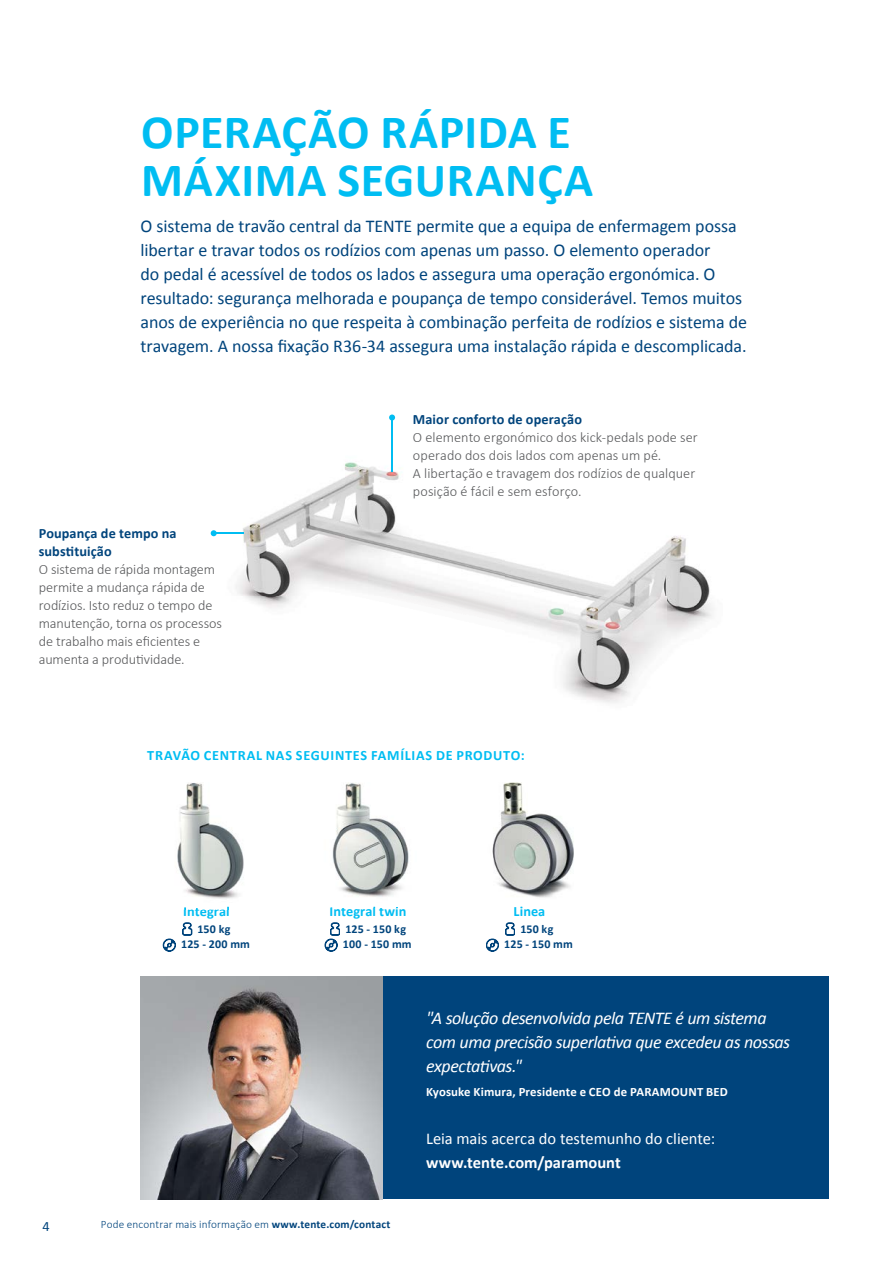
<style>
.page{position:relative;width:893px;height:1263px;background:#fff}
.page>*{position:absolute;margin:0;border:0;box-sizing:border-box;transform-origin:0 0}
.t1{font:700 48px/48px "Calibri";letter-spacing:.01em;color:#00bdf2}
.t2{font:18px/24px "Calibri";letter-spacing:-.005em;color:#00447c}
.t3{font:italic 18px/24px "Calibri";letter-spacing:-.025em;color:#fff}
.t4{font:16.5px "Calibri";letter-spacing:-.005em;color:#fff}
.t5{font:700 16.5px "Calibri";color:#fff}
.t6{font:300 14.25px/18px "Calibri";color:#58595b}
.t7{font:700 14.25px/18px "Calibri";letter-spacing:.005em;color:#00447c}
.t8{font:700 14.25px "Calibri";letter-spacing:.04em;color:#00bdf2}
.t9{font:700 14.25px "Calibri";letter-spacing:.005em;color:#00bdf2}
.t10{font:14.25px "Calibri";color:#00447c}
.t11{font:700 12.75px "Calibri";letter-spacing:.01em;color:#fff}
.t12{font:700 12px/15px "Calibri";letter-spacing:.015em;color:#00447c;text-align:center}
.t13{font:300 11.25px "Calibri";letter-spacing:.01em;color:#00447c}
.s1{font-weight:700}
</style>
<div class="page">
<img style="left:210px;top:462px;width:503px;height:241px">
<div style="left:383px;top:976px;width:446px;height:223px;background:#00447c"></div>
<img style="left:140px;top:976px;width:243px;height:223px">
<svg style="left:182px;top:923px;width:10px;height:12px"></svg>
<svg style="left:163px;top:939px;width:13px;height:12px"></svg>
<svg style="left:325px;top:923px;width:15px;height:28px"></svg>
<svg style="left:505px;top:923px;width:10px;height:12px"></svg>
<svg style="left:486px;top:939px;width:13px;height:12px"></svg>
<img style="left:177px;top:783px;width:67px;height:124px">
<img style="left:184px;top:907px;width:45px;height:3px">
<img style="left:332px;top:782px;width:77px;height:125px">
<img style="left:492px;top:782px;width:82px;height:116px">
<hr style="left:391px;top:417px;width:2px;height:55px;background:#00bdf2">
<svg style="left:389px;top:414px;width:6px;height:6px"></svg>
<hr style="left:214px;top:532px;width:29px;height:2px;background:#00bdf2">
<svg style="left:211px;top:530px;width:6px;height:6px"></svg>
<h1 class="t1" style="left:141px;top:108px;width:454px">OPERAÇÃO RÁPIDA E<br>MÁXIMA SEGURANÇA</h1>
<p class="t2" style="left:141px;top:214px;width:608px">O sistema de travão central da TENTE permite que a equipa de enfermagem possa libertar e travar todos os rodízios com apenas um passo. O elemento operador<br>do pedal é acessível de todos os lados e assegura uma operação ergonómica. O resultado: segurança melhorada e poupança de tempo considerável. Temos muitos anos de experiência no que respeita à combinação perfeita de rodízios e sistema de travagem. A nossa fixação R36-34 assegura uma instalação rápida e descomplicada.</p>
<p class="t7" style="left:39px;top:525px;width:139px">Poupança de tempo na substituição</p>
<p class="t6" style="left:39px;top:560px;width:185px">O sistema de rápida montagem permite a mudança rápida de rodízios. Isto reduz o tempo de manutenção, torna os processos de trabalho mais eficientes e aumenta a produtividade.</p>
<p class="t7" style="left:413px;top:411px;width:171px">Maior conforto de operação</p>
<p class="t6" style="left:413px;top:428px;width:286px">O elemento ergonómico dos kick-pedals pode ser operado dos dois lados com apenas um pé.<br>A libertação e travagem dos rodízios de qualquer posição é fácil e sem esforço.</p>
<p class="t8" style="left:147px;top:746px;width:379px">TRAVÃO CENTRAL NAS SEGUINTES FAMÍLIAS DE PRODUTO:</p>
<p class="t9" style="left:183px;top:902px;width:48px">Integral</p>
<p class="t12" style="left:181px;top:922px;width:70px">150 kg<br>125 - 200 mm</p>
<p class="t12" style="left:343px;top:922px;width:70px;text-align:left">125 - 150 kg<br>100 - 150 mm</p>
<p class="t12" style="left:504px;top:922px;width:70px">150 kg<br>125 - 150 mm</p>
<p class="t9" style="left:329px;top:902px;width:79px">Integral twin</p>
<p class="t8" style="left:513px;top:902px;width:33px">Linea</p>
<p class="t10" style="left:43px;top:1217px;width:9px">4</p>
<p class="t13" style="left:101px;top:1218px;width:291px">Pode encontrar mais informação em <span class="s1">www.tente.com/contact</span></p>
<p class="t3" style="left:426px;top:1006px;width:366px">"A solução desenvolvida pela TENTE é um sistema com uma precisão superlativa que excedeu as nossas expectativas."</p>
<p class="t11" style="left:426px;top:1084px;width:303px">Kyosuke Kimura, Presidente e CEO de PARAMOUNT BED</p>
<p class="t4" style="left:426px;top:1128px;width:291px">Leia mais acerca do testemunho do cliente:</p>
<p class="t5" style="left:426px;top:1152px;width:196px">www.tente.com/paramount</p>
</div>
